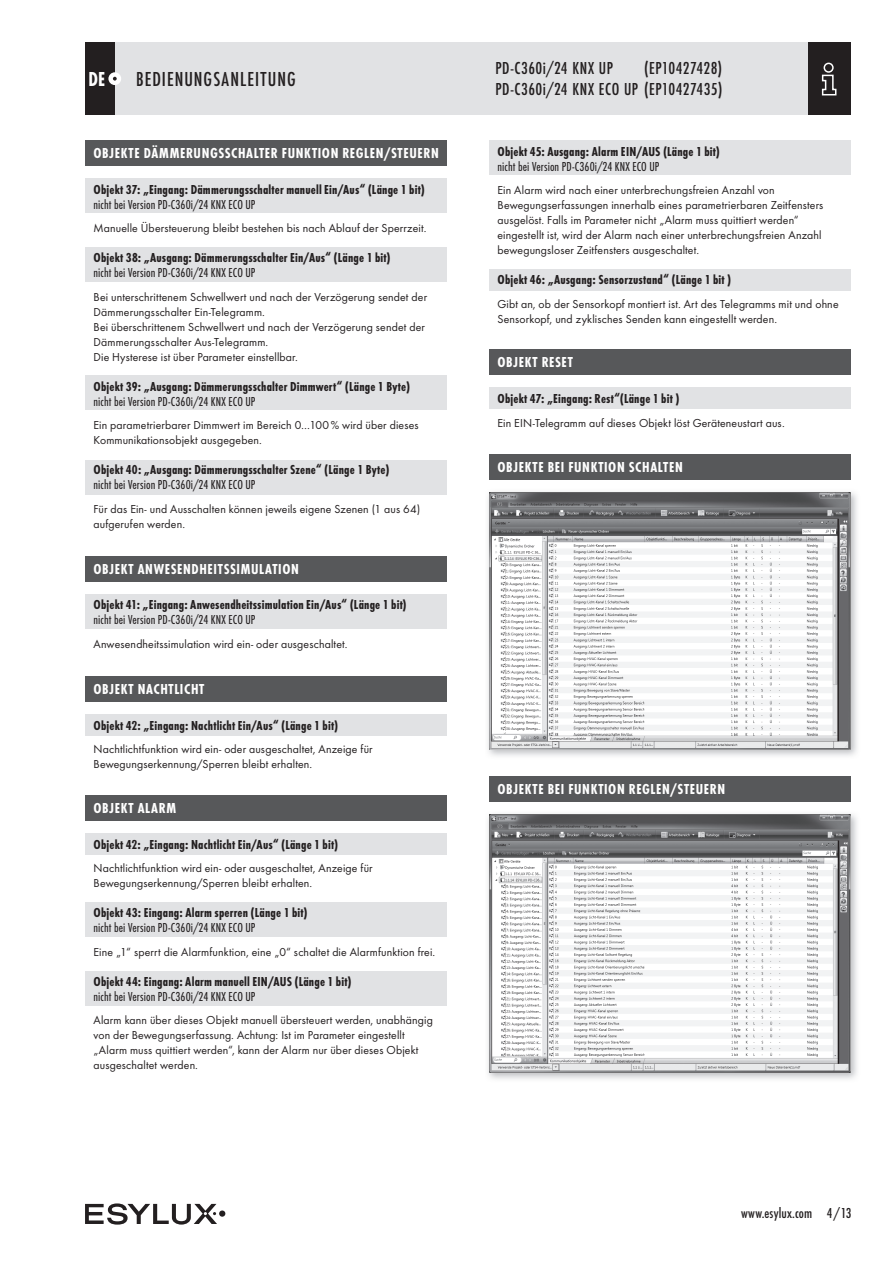
<style>
.page{position:relative;width:893px;height:1263px;background:#fff}
.page>*{position:absolute;margin:0;border:0;box-sizing:border-box;transform-origin:0 0}
.t1{font:500 21px "Futura Con";letter-spacing:.045em;color:#231f20}
.t2{font:700 21px "Futura Con";color:#fff;scale:.95 1}
.t3{font:500 18px/21px "Futura Con";letter-spacing:.025em;color:#231f20;text-align:right}
.t4{font:700 15px "Futura Con";letter-spacing:.045em;color:#fff}
.t5{font:500 15px "Futura Con";letter-spacing:.01em;color:#231f20}
.t6{font:700 13.5px "Futura Con";letter-spacing:.015em;color:#231f20}
.t7{font:13.5px "Futura Con Boo";letter-spacing:.01em;color:#231f20}
.t8{font:12px/15px "Futura Boo";letter-spacing:.015em;color:#231f20}
</style>
<div class="page">
<div style="left:85px;top:43px;width:765px;height:72px;background:#e1e2e4"></div>
<div style="left:808px;top:43px;width:42px;height:72px;background:#231f20"></div>
<svg style="left:821px;top:62px;width:16px;height:34px"></svg>
<div style="left:85px;top:43px;width:30px;height:72px;background:#231f20"></div>
<div style="left:108px;top:72px;width:13px;height:13px;background:#fff;border-radius:50%"></div>
<svg style="left:113px;top:77px;width:4px;height:4px"></svg>
<div style="left:219px;top:1210px;width:6px;height:7px;background:#231f20;border-radius:50%"></div>
<svg style="left:85px;top:1203px;width:132px;height:21px"></svg>
<div style="left:85px;top:676px;width:361px;height:26px;background:#57585a"></div>
<div style="left:85px;top:714px;width:361px;height:22px;background:#e1e2e4"></div>
<div style="left:489px;top:349px;width:361px;height:26px;background:#57585a"></div>
<div style="left:489px;top:388px;width:361px;height:21px;background:#e1e2e4"></div>
<div style="left:489px;top:455px;width:361px;height:25px;background:#57585a"></div>
<img style="left:488px;top:492px;width:369px;height:264px">
<img style="left:489px;top:493px;width:361px;height:256px">
<div style="left:489px;top:777px;width:361px;height:25px;background:#57585a"></div>
<img style="left:488px;top:814px;width:369px;height:265px">
<img style="left:489px;top:815px;width:361px;height:257px">
<div style="left:85px;top:140px;width:361px;height:26px;background:#57585a"></div>
<div style="left:85px;top:179px;width:361px;height:34px;background:#e1e2e4"></div>
<div style="left:85px;top:248px;width:361px;height:34px;background:#e1e2e4"></div>
<div style="left:85px;top:376px;width:361px;height:34px;background:#e1e2e4"></div>
<div style="left:85px;top:460px;width:361px;height:34px;background:#e1e2e4"></div>
<div style="left:85px;top:556px;width:361px;height:25px;background:#57585a"></div>
<div style="left:85px;top:594px;width:361px;height:34px;background:#e1e2e4"></div>
<div style="left:85px;top:972px;width:361px;height:34px;background:#e1e2e4"></div>
<div style="left:85px;top:902px;width:361px;height:34px;background:#e1e2e4"></div>
<div style="left:85px;top:795px;width:361px;height:26px;background:#57585a"></div>
<div style="left:85px;top:833px;width:361px;height:22px;background:#e1e2e4"></div>
<div style="left:489px;top:269px;width:361px;height:21px;background:#e1e2e4"></div>
<div style="left:489px;top:140px;width:361px;height:34px;background:#e1e2e4"></div>
<h1 class="t2" style="left:88px;top:67px;width:19px">DE</h1>
<h1 class="t1" style="left:136px;top:67px;width:161px">BEDIENUNGSANLEITUNG</h1>
<p class="t4" style="left:94px;top:144px;width:347px">OBjEKTE DÄMMERUNGSSCHALTER FUNKTION REGLEN/STEUERN</p>
<p class="t6" style="left:94px;top:181px;width:333px">Objekt 37: „Eingang: Dämmerungsschalter manuell Ein/Aus“ (Länge 1 bit)</p>
<p class="t7" style="left:94px;top:197px;width:163px">nicht bei Version PD-C360i/24 KNX ECO UP</p>
<p class="t8" style="left:94px;top:221px;width:334px">Manuelle Übersteuerung bleibt bestehen bis nach Ablauf der Sperrzeit.</p>
<p class="t6" style="left:94px;top:250px;width:299px">Objekt 38: „Ausgang: Dämmerungsschalter Ein/Aus“ (Länge 1 bit)</p>
<p class="t7" style="left:94px;top:265px;width:163px">nicht bei Version PD-C360i/24 KNX ECO UP</p>
<p class="t8" style="left:94px;top:289px;width:335px">Bei unterschrittenem Schwellwert und nach der Verzögerung sendet der Dämmerungsschalter Ein-Telegramm.<br>Bei überschrittenem Schwellwert und nach der Verzögerung sendet der Dämmerungsschalter Aus-Telegramm.<br>Die Hysterese ist über Parameter einstellbar.</p>
<p class="t6" style="left:94px;top:378px;width:318px">Objekt 39: „Ausgang: Dämmerungsschalter Dimmwert“ (Länge 1 Byte)</p>
<p class="t7" style="left:94px;top:394px;width:163px">nicht bei Version PD-C360i/24 KNX ECO UP</p>
<p class="t8" style="left:94px;top:418px;width:327px">Ein parametrierbarer Dimmwert im Bereich 0…100 % wird über dieses<br>Kommunikationsobjekt ausgegeben.</p>
<p class="t6" style="left:94px;top:462px;width:297px">Objekt 40: „Ausgang: Dämmerungsschalter Szene“ (Länge 1 Byte)</p>
<p class="t7" style="left:94px;top:477px;width:163px">nicht bei Version PD-C360i/24 KNX ECO UP</p>
<p class="t8" style="left:94px;top:501px;width:328px">Für das Ein- und Ausschalten können jeweils eigene Szenen (1 aus 64) aufgerufen werden.</p>
<p class="t4" style="left:94px;top:560px;width:207px">OBjEKT ANWESENDHEITSSIMULATION</p>
<p class="t6" style="left:94px;top:597px;width:315px">Objekt 41: „Eingang: Anwesendheitssimulation Ein/Aus“ (Länge 1 bit)</p>
<p class="t7" style="left:94px;top:612px;width:163px">nicht bei Version PD-C360i/24 KNX ECO UP</p>
<p class="t8" style="left:94px;top:636px;width:255px">Anwesendheitssimulation wird ein- oder ausgeschaltet.</p>
<p class="t4" style="left:94px;top:680px;width:112px">OBjEKT NACHTLICHT</p>
<p class="t6" style="left:94px;top:717px;width:246px">Objekt 42: „Eingang: Nachtlicht Ein/Aus“ (Länge 1 bit)</p>
<p class="t8" style="left:94px;top:742px;width:281px">Nachtlichtfunktion wird ein- oder ausgeschaltet, Anzeige für<br>Bewegungserkennung/Sperren bleibt erhalten.</p>
<p class="t4" style="left:94px;top:799px;width:84px">OBjEKT ALARM</p>
<p class="t6" style="left:94px;top:836px;width:246px">Objekt 42: „Eingang: Nachtlicht Ein/Aus“ (Länge 1 bit)</p>
<p class="t8" style="left:94px;top:861px;width:281px">Nachtlichtfunktion wird ein- oder ausgeschaltet, Anzeige für<br>Bewegungserkennung/Sperren bleibt erhalten.</p>
<p class="t6" style="left:94px;top:905px;width:216px">Objekt 43: Eingang: Alarm sperren (Länge 1 bit)</p>
<p class="t7" style="left:94px;top:920px;width:163px">nicht bei Version PD-C360i/24 KNX ECO UP</p>
<p class="t8" style="left:94px;top:944px;width:343px">Eine „1“ sperrt die Alarmfunktion, eine „0“ schaltet die Alarmfunktion frei.</p>
<p class="t6" style="left:94px;top:973px;width:260px">Objekt 44: Eingang: Alarm manuell EIN/AUS (Länge 1 bit)</p>
<p class="t7" style="left:94px;top:989px;width:163px">nicht bei Version PD-C360i/24 KNX ECO UP</p>
<p class="t8" style="left:94px;top:1013px;width:341px">Alarm kann über dieses Objekt manuell übersteuert werden, unabhängig von der Bewegungserfassung. Achtung: Ist im Parameter eingestellt „Alarm muss quittiert werden“, kann der Alarm nur über dieses Objekt ausgeschaltet werden.</p>
<h2 class="t3" style="left:495px;top:58px;width:229px">(EP10427428)<br>PD-C360i/24 KNX ECO UP (EP10427435)</h2>
<h2 class="t3" style="left:495px;top:58px;width:119px">PD-C360i/24 KNX UP</h2>
<p class="t6" style="left:497px;top:143px;width:224px">Objekt 45: Ausgang: Alarm EIN/AUS (Länge 1 bit)</p>
<p class="t7" style="left:497px;top:159px;width:163px">nicht bei Version PD-C360i/24 KNX ECO UP</p>
<p class="t8" style="left:497px;top:183px;width:327px">Ein Alarm wird nach einer unterbrechungsfreien Anzahl von Bewegungserfassungen innerhalb eines parametrierbaren Zeitfensters ausgelöst. Falls im Parameter nicht „Alarm muss quittiert werden“ eingestellt ist, wird der Alarm nach einer unterbrechungsfreien Anzahl bewegungsloser Zeitfensters ausgeschaltet.</p>
<p class="t6" style="left:497px;top:272px;width:235px">Objekt 46: „Ausgang: Sensorzustand“ (Länge 1 bit )</p>
<p class="t8" style="left:497px;top:296px;width:343px">Gibt an, ob der Sensorkopf montiert ist. Art des Telegramms mit und ohne<br>Sensorkopf, und zyklisches Senden kann eingestellt werden.</p>
<p class="t4" style="left:497px;top:353px;width:77px">OBjEKT RESET</p>
<p class="t6" style="left:497px;top:391px;width:183px">Objekt 47: „Eingang: Rest“(Länge 1 bit )</p>
<p class="t8" style="left:497px;top:415px;width:289px">Ein EIN-Telegramm auf dieses Objekt löst Geräteneustart aus.</p>
<p class="t4" style="left:497px;top:459px;width:187px">OBjEKTE BEI FUNKTION SCHALTEN</p>
<p class="t4" style="left:497px;top:781px;width:229px">OBjEKTE BEI FUNKTION REGLEN/STEUERN</p>
<p class="t5" style="left:741px;top:1204px;width:112px">www.esylux.com 4/13</p>
</div>
